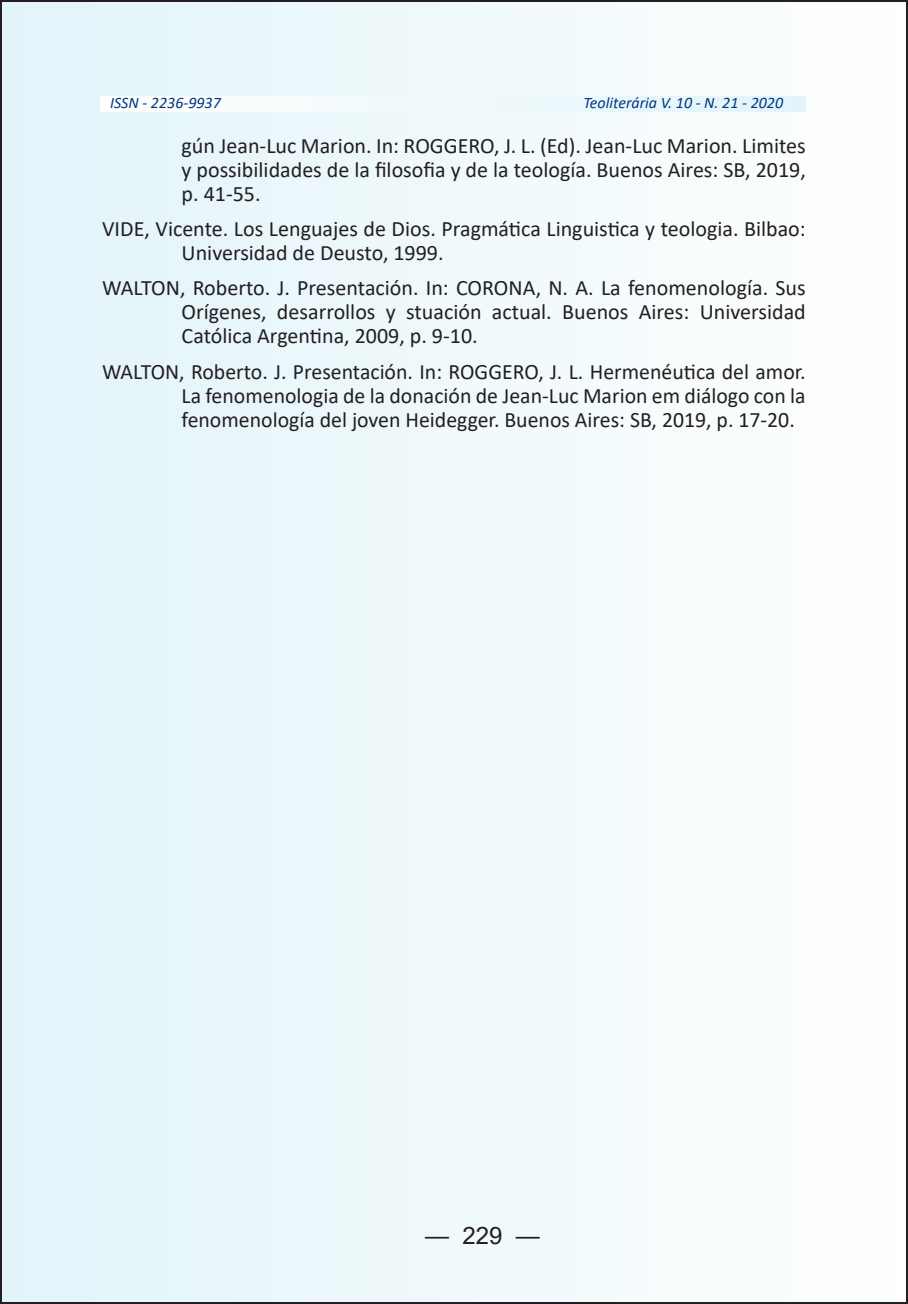
<style>
.page{position:relative;width:908px;height:1304px;background:#fff}
.page>*{position:absolute;margin:0;border:0;box-sizing:border-box;transform-origin:0 0}
.t1{font:24px "Arial";color:#231f20}
.t2{font:22px/24px "Calibri";color:#231f20;text-align:justify}
.t3{font:italic 16px "Calibri";color:#003882}
</style>
<div class="page">
<div style="left:1px;top:1px;width:905px;height:1302px;background:linear-gradient(to right,#e2f4fa,#fefefe)"></div>
<svg style="left:100px;top:96px;width:705px;height:15px"></svg>
<p class="t3" style="left:110px;top:92px;width:112px">ISSN - 2236-9937</p>
<p class="t3" style="left:583px;top:92px;width:201px">Teoliterária V. 10 - N. 21 - 2020</p>
<p class="t2" style="left:181px;top:133px;width:625px">gún Jean-Luc Marion. In: ROGGERO, J. L. (Ed). Jean-Luc Marion. Limites y possibilidades de la filosofia y de la teología. Buenos Aires: SB, 2019, p. 41-55.</p>
<p class="t2" style="left:181px;top:216px;width:625px;text-indent:-79px">VIDE, Vicente. Los Lenguajes de Dios. Pragmática Linguistica y teologia. Bilbao:<br>Universidad de Deusto, 1999.</p>
<p class="t2" style="left:181px;top:275px;width:625px;text-indent:-79px">WALTON, Roberto. J. Presentación. In: CORONA, N. A. La fenomenología. Sus Orígenes, desarrollos y stuación actual. Buenos Aires: Universidad Católica Argentina, 2009, p. 9-10.</p>
<p class="t2" style="left:181px;top:359px;width:625px;text-indent:-79px">WALTON, Roberto. J. Presentación. In: ROGGERO, J. L. Hermenéutica del amor.<br>La fenomenologia de la donación de Jean-Luc Marion em diálogo con la fenomenología del joven Heidegger. Buenos Aires: SB, 2019, p. 17-20.</p>
<p class="t1" style="left:425px;top:1218px;width:116px">— 229 —</p>
</div>
